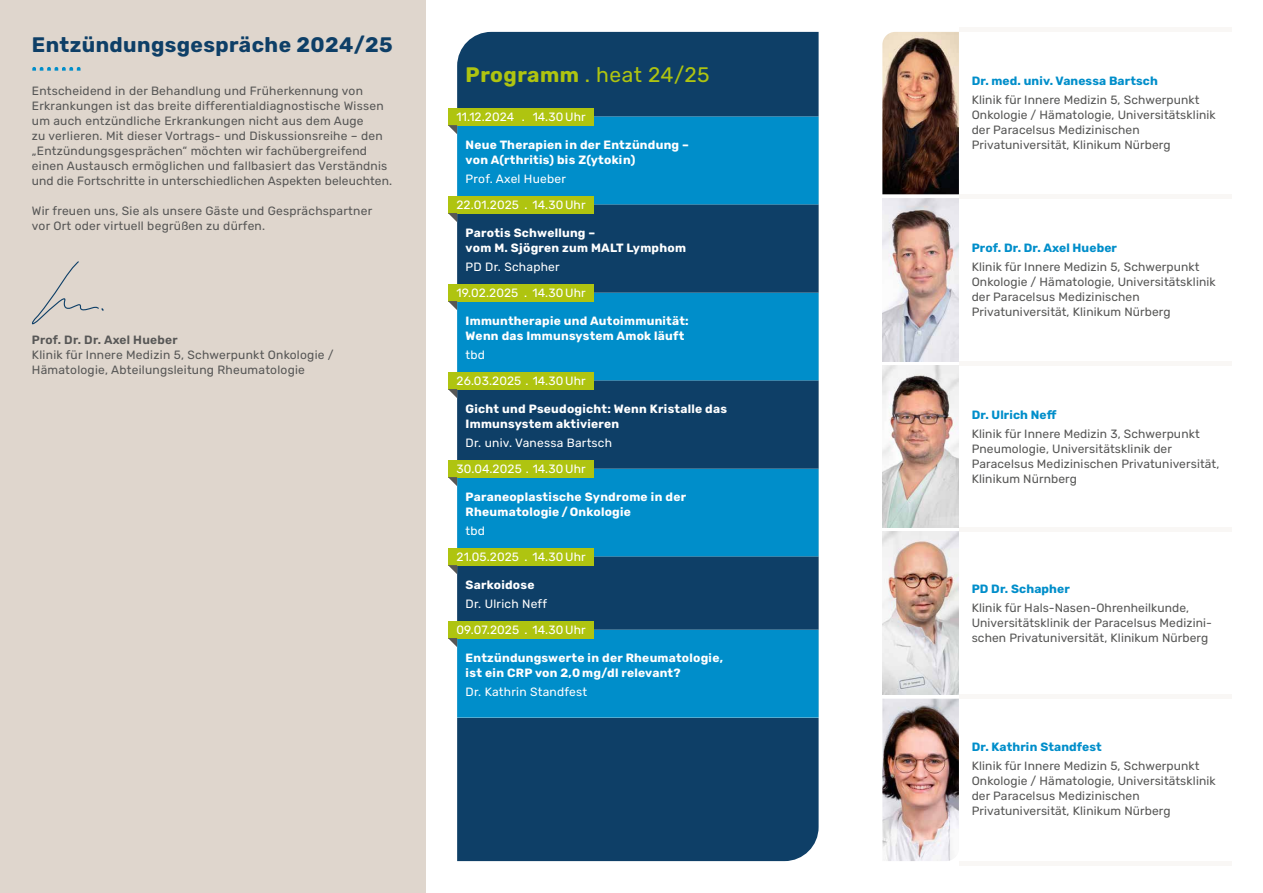
<style>
.page{position:relative;width:1263px;height:893px;background:#fff}
.page>*{position:absolute;margin:0;border:0;box-sizing:border-box;transform-origin:0 0}
.t1{font:700 21px "Rubik";letter-spacing:.02em;color:#0e3f67}
.t2{font:21px "Rubik";letter-spacing:.025em;color:#afc410}
.t3{font:12px/15px "Rubik";letter-spacing:.01em;color:#575756}
.t4{font:700 12px/15px "Rubik";letter-spacing:.02em;color:#fff}
.t5{font:12px "Rubik";letter-spacing:.01em;color:#fff}
.t6{font:700 12px "Rubik";letter-spacing:.01em;color:#008eca}
.t7{font:600 12px "Rubik";letter-spacing:.02em;color:#575756}
.s1{font-weight:700}
</style>
<div class="page">
<div style="left:457px;top:718px;width:362px;height:143px;background:#0e3f67"></div>
<div style="left:0;top:0;width:425px;height:893px;background:#dfd6cd"></div>
<svg style="left:32px;top:67px;width:49px;height:4px"></svg>
<img style="left:882px;top:32px;width:77px;height:162px">
<img style="left:882px;top:699px;width:77px;height:162px">
<img style="left:882px;top:532px;width:77px;height:162px">
<img style="left:882px;top:199px;width:77px;height:162px">
<img style="left:882px;top:365px;width:77px;height:163px">
<div style="left:457px;top:32px;width:362px;height:85px;background:#0e3f67"></div>
<div style="left:457px;top:117px;width:362px;height:601px;background:#008eca"></div>
<svg style="left:457px;top:205px;width:362px;height:425px;background:#09608f"></svg>
<div style="left:448px;top:108px;width:146px;height:17px;background:#afc410"></div>
<svg style="left:448px;top:125px;width:9px;height:9px"></svg>
<div style="left:448px;top:196px;width:146px;height:17px;background:#afc410"></div>
<svg style="left:448px;top:213px;width:9px;height:9px"></svg>
<div style="left:448px;top:284px;width:146px;height:17px;background:#afc410"></div>
<svg style="left:448px;top:301px;width:9px;height:9px"></svg>
<div style="left:448px;top:372px;width:146px;height:17px;background:#afc410"></div>
<svg style="left:448px;top:389px;width:9px;height:9px"></svg>
<div style="left:448px;top:548px;width:146px;height:17px;background:#afc410"></div>
<svg style="left:448px;top:565px;width:9px;height:9px"></svg>
<div style="left:448px;top:460px;width:146px;height:17px;background:#afc410"></div>
<svg style="left:448px;top:477px;width:9px;height:9px"></svg>
<div style="left:448px;top:621px;width:146px;height:17px;background:#afc410"></div>
<svg style="left:448px;top:638px;width:9px;height:9px"></svg>
<div style="left:959px;top:194px;width:272px;height:5px;background:#f9f7f5"></div>
<hr style="left:959px;top:361px;width:272px;height:4px;background:#f9f7f5">
<hr style="left:959px;top:528px;width:272px;height:4px;background:#f9f7f5">
<hr style="left:959px;top:861px;width:272px;height:4px;background:#f9f7f5">
<div style="left:959px;top:694px;width:272px;height:5px;background:#f9f7f5"></div>
<hr style="left:959px;top:28px;width:272px;height:4px;background:#f9f7f5">
<svg style="left:32px;top:261px;width:72px;height:64px"></svg>
<h1 class="t1" style="left:32px;top:33px;width:362px">Entzündungsgespräche 2024/25</h1>
<p class="t3" style="left:32px;top:83px;width:362px">Entscheidend in der Behandlung und Früherkennung von Erkrankungen ist das breite differentialdiagnostische Wissen um auch entzündliche Erkrankungen nicht aus dem Auge<br>zu verlieren. Mit dieser Vortrags- und Diskussionsreihe – den „Entzündungsgesprächen“ möchten wir fachübergreifend einen Austausch ermöglichen und fallbasiert das Verständnis und die Fortschritte in unterschiedlichen Aspekten beleuchten.</p>
<p class="t3" style="left:32px;top:203px;width:342px">Wir freuen uns, Sie als unsere Gäste und Gesprächspartner vor Ort oder virtuell begrüßen zu dürfen.</p>
<p class="t7" style="left:32px;top:333px;width:147px">Prof. Dr. Dr. Axel Hueber</p>
<p class="t3" style="left:32px;top:348px;width:303px">Klinik für Innere Medizin 5, Schwerpunkt Onkologie /<br>Hämatologie, Abteilungsleitung Rheumatologie</p>
<h1 class="t2" style="left:466px;top:63px;width:246px"><span class="s1">Programm</span> . heat 24/25</h1>
<p class="t5" style="left:456px;top:110px;width:131px">11.12.2024 . 14.30 Uhr</p>
<p class="t4" style="left:466px;top:138px;width:225px">Neue Therapien in der Entzündung – von A(rthritis) bis Z(ytokin)</p>
<p class="t5" style="left:466px;top:172px;width:102px">Prof. Axel Hueber</p>
<p class="t5" style="left:456px;top:198px;width:131px">22.01.2025 . 14.30 Uhr</p>
<p class="t4" style="left:466px;top:226px;width:222px">Parotis Schwellung –<br>vom M. Sjögren zum MALT Lymphom</p>
<p class="t5" style="left:466px;top:260px;width:96px">PD Dr. Schapher</p>
<p class="t5" style="left:456px;top:286px;width:131px">19.02.2025 . 14.30 Uhr</p>
<p class="t4" style="left:466px;top:314px;width:225px">Immuntherapie und Autoimmunität:<br>Wenn das Immunsystem Amok läuft</p>
<p class="t5" style="left:466px;top:348px;width:21px">tbd</p>
<p class="t5" style="left:456px;top:374px;width:131px">26.03.2025 . 14.30 Uhr</p>
<p class="t4" style="left:466px;top:402px;width:263px">Gicht und Pseudogicht: Wenn Kristalle das<br>Immunsystem aktivieren</p>
<p class="t5" style="left:466px;top:436px;width:148px">Dr. univ. Vanessa Bartsch</p>
<p class="t5" style="left:456px;top:462px;width:131px">30.04.2025 . 14.30 Uhr</p>
<p class="t4" style="left:466px;top:490px;width:222px">Paraneoplastische Syndrome in der<br>Rheumatologie / Onkologie</p>
<p class="t5" style="left:466px;top:524px;width:21px">tbd</p>
<p class="t5" style="left:456px;top:550px;width:131px">21.05.2025 . 14.30 Uhr</p>
<p class="t4" style="left:466px;top:578px;width:70px">Sarkoidose</p>
<p class="t5" style="left:466px;top:597px;width:83px">Dr. Ulrich Neff</p>
<p class="t5" style="left:456px;top:623px;width:131px">09.07.2025 . 14.30 Uhr</p>
<p class="t4" style="left:466px;top:651px;width:259px">Entzündungswerte in der Rheumatologie, ist ein CRP von 2,0 mg/dl relevant?</p>
<p class="t5" style="left:466px;top:685px;width:123px">Dr. Kathrin Standfest</p>
<p class="t6" style="left:972px;top:74px;width:188px">Dr. med. univ. Vanessa Bartsch</p>
<p class="t3" style="left:972px;top:93px;width:246px">Klinik für Innere Medizin 5, Schwerpunkt Onkologie / Hämatologie, Universitätsklinik der Paracelsus Medizinischen Privatuniversität, Klinikum Nürberg</p>
<p class="t6" style="left:972px;top:241px;width:147px">Prof. Dr. Dr. Axel Hueber</p>
<p class="t3" style="left:972px;top:260px;width:246px">Klinik für Innere Medizin 5, Schwerpunkt Onkologie / Hämatologie, Universitätsklinik der Paracelsus Medizinischen Privatuniversität, Klinikum Nürberg</p>
<p class="t6" style="left:972px;top:408px;width:86px">Dr. Ulrich Neff</p>
<p class="t3" style="left:972px;top:426px;width:249px">Klinik für Innere Medizin 3, Schwerpunkt Pneumologie, Universitätsklinik der Paracelsus Medizinischen Privatuniversität, Klinikum Nürnberg</p>
<p class="t6" style="left:972px;top:582px;width:100px">PD Dr. Schapher</p>
<p class="t3" style="left:972px;top:601px;width:242px">Klinik für Hals-Nasen-Ohrenheilkunde,<br>Universitätsklinik der Paracelsus Medizini&shy;schen Privatuniversität, Klinikum Nürberg</p>
<p class="t6" style="left:972px;top:740px;width:132px">Dr. Kathrin Standfest</p>
<p class="t3" style="left:972px;top:759px;width:246px">Klinik für Innere Medizin 5, Schwerpunkt Onkologie / Hämatologie, Universitätsklinik der Paracelsus Medizinischen Privatuniversität, Klinikum Nürberg</p>
</div>
